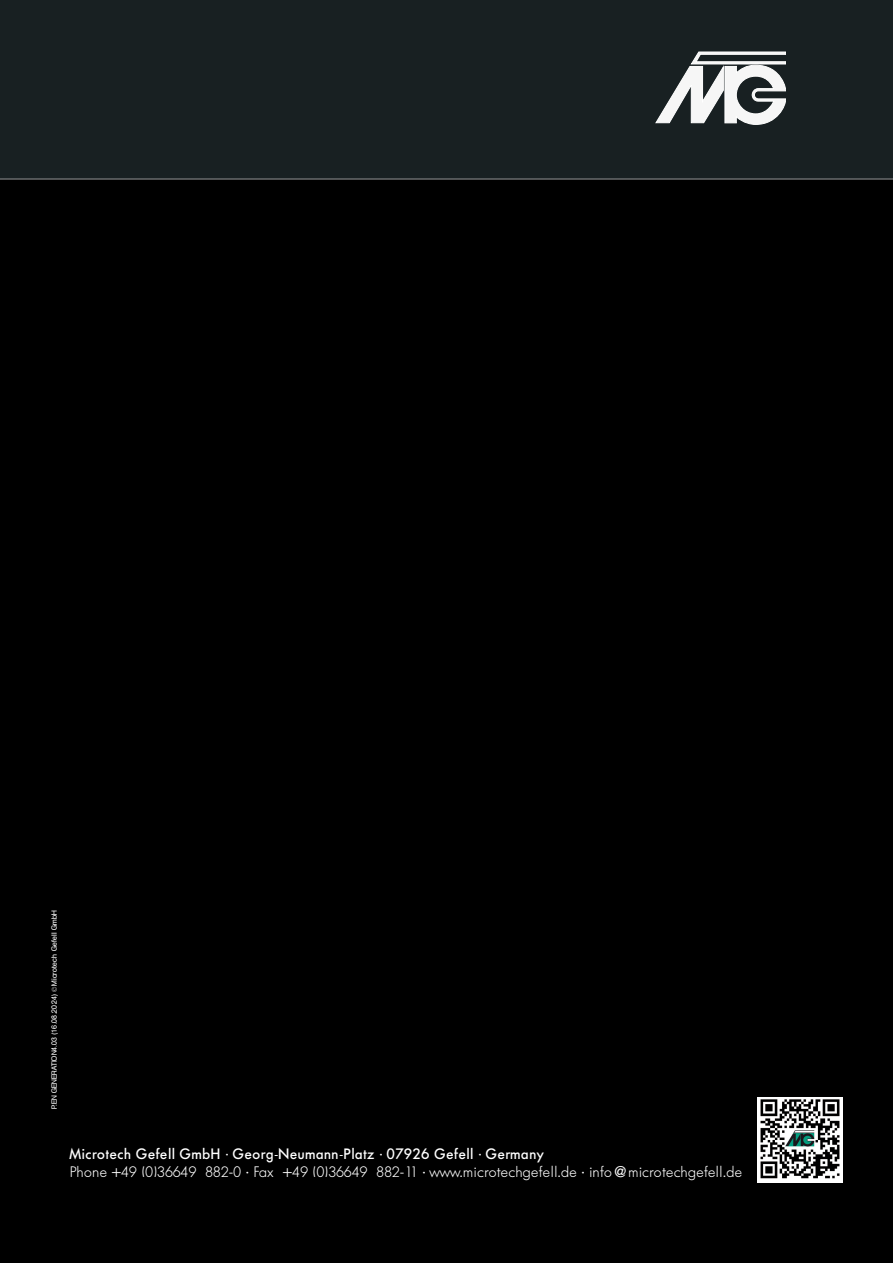
<style>
.page{position:relative;width:893px;height:1263px;background:#000}
.page>*{position:absolute;margin:0;border:0;box-sizing:border-box;transform-origin:0 0}
.t1{font:15px "Fut Lig";letter-spacing:.05em;color:#fff}
.t2{font:15px "Fut Med";letter-spacing:.05em;color:#fff}
.t3{font:7.5px "Hel Reg";letter-spacing:.02em;color:#fff}
.s1{font-family:"Fut Lig"}
</style>
<div class="page">
<div style="left:0;top:0;width:893px;height:179px;background:#182022"></div>
<svg style="left:656px;top:52px;width:130px;height:73px"></svg>
<hr style="left:0;top:178px;width:893px;height:2px;background:#87888a">
<img style="left:757px;top:1097px;width:85px;height:85px">
<p class="t3" style="left:50px;top:1109px;width:200px;rotate:-90deg">P.EN GENERATION4.03 (16.08.2024) ©Microtech Gefell GmbH</p>
<p class="t2" style="left:70px;top:1145px;width:476px">Microtech Gefell GmbH <span class="s1">·</span> Georg-Neumann-Platz <span class="s1">·</span> 07926 Gefell <span class="s1">·</span> Germany</p>
<p class="t1" style="left:70px;top:1163px;width:673px">Phone +49 (0)36649 882-0 · Fax +49 (0)36649 882-11 · www.microtechgefell.de · info@microtechgefell.de</p>
</div>
